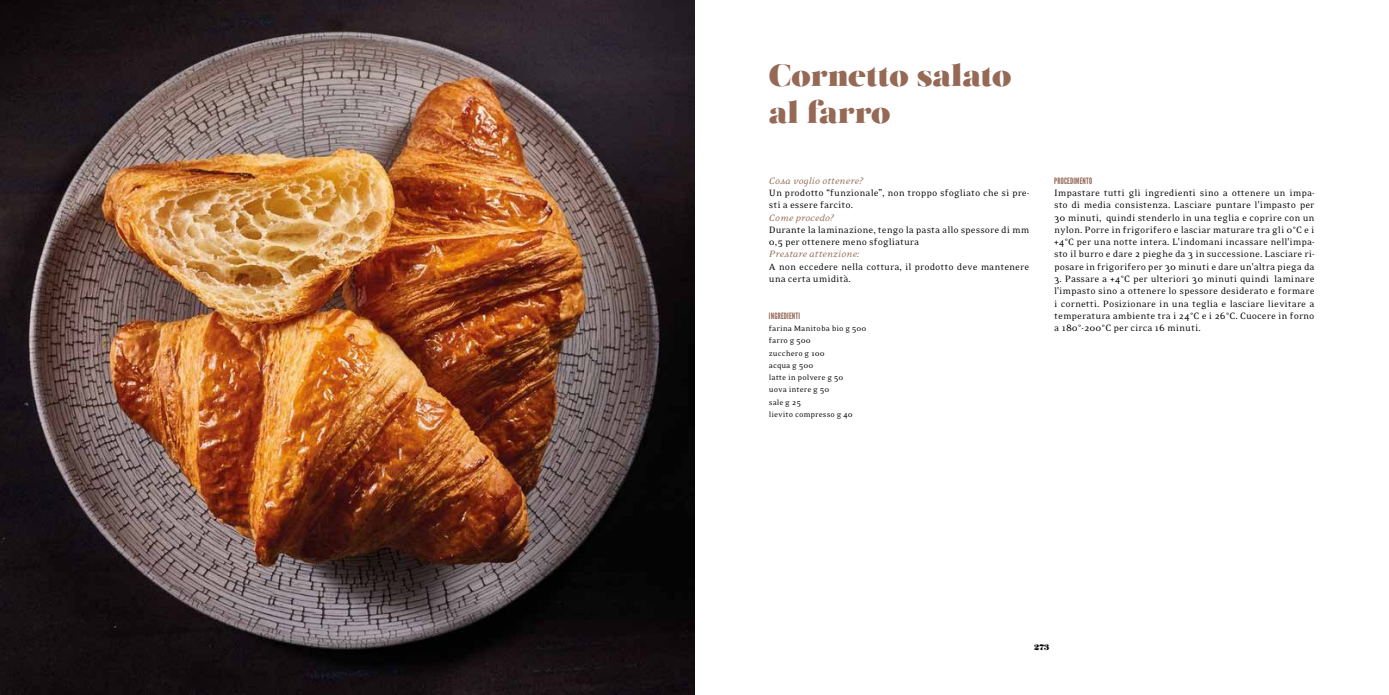
<style>
.page{position:relative;width:1389px;height:695px;background:#fff}
.page>*{position:absolute;margin:0;border:0;box-sizing:border-box;transform-origin:0 0}
.t1{font:30.62px/36.8px "Salome";color:#956955}
.t2{font:10.5px/12.2px "Eidetic Serif";color:#000}
.t3{font:italic 10.5px "Eidetic Serif";color:#956955}
.t4{font:8.75px/12.2px "Eidetic Serif";color:#000}
.t5{font:8.75px "League Gothic";letter-spacing:.02em;color:#956955}
.t6{font:7.88px "Salome";color:#000}
</style>
<div class="page">
<img style="left:0;top:1px;width:694px;height:693px">
<h1 class="t1" style="left:769px;top:56px;width:244px">Cornetto salato al farro</h1>
<p class="t3" style="left:769px;top:175px;width:95px">Cosa voglio ottenere?</p>
<p class="t2" style="left:769px;top:187px;width:262px">Un prodotto “funzionale”, non troppo sfogliato che si pre&shy;sti a essere farcito.</p>
<p class="t3" style="left:769px;top:212px;width:66px">Come procedo?</p>
<p class="t2" style="left:769px;top:223px;width:262px">Durante la laminazione, tengo la pasta allo spessore di mm<br>0,5 per ottenere meno sfogliatura</p>
<p class="t3" style="left:769px;top:249px;width:92px">Prestare attenzione:</p>
<p class="t2" style="left:769px;top:260px;width:262px">A non eccedere nella cottura, il prodotto deve mantenere una certa umidità.</p>
<p class="t5" style="left:769px;top:310px;width:33px">INGREDIENTI</p>
<p class="t4" style="left:769px;top:322px;width:99px">farina Manitoba bio g 500 farro g 500<br>zucchero g 100<br>acqua g 500<br>latte in polvere g 50<br>uova intere g 50<br>sale g 25<br>lievito compresso g 40</p>
<p class="t5" style="left:1054px;top:176px;width:40px">PROCEDIMENTO</p>
<p class="t2" style="left:1054px;top:187px;width:262px;text-align:justify">Impastare tutti gli ingredienti sino a ottenere un impa&shy;sto di media consistenza. Lasciare puntare l'impasto per 30 minuti, quindi stenderlo in una teglia e coprire con un nylon. Porre in frigorifero e lasciar maturare tra gli 0°C e i +4°C per una notte intera. L'indomani incassare nell'impa&shy;sto il burro e dare 2 pieghe da 3 in successione. Lasciare ri&shy;posare in frigorifero per 30 minuti e dare un'altra piega da</p>
<p class="t2" style="left:1054px;top:272px;width:262px;text-align:justify">3. Passare a +4°C per ulteriori 30 minuti quindi laminare l'impasto sino a ottenere lo spessore desiderato e formare i cornetti. Posizionare in una teglia e lasciare lievitare a temperatura ambiente tra i 24°C e i 26°C. Cuocere in forno a 180°-200°C per circa 16 minuti.</p>
<p class="t6" style="left:1034px;top:641px;width:17px">273</p>
</div>
